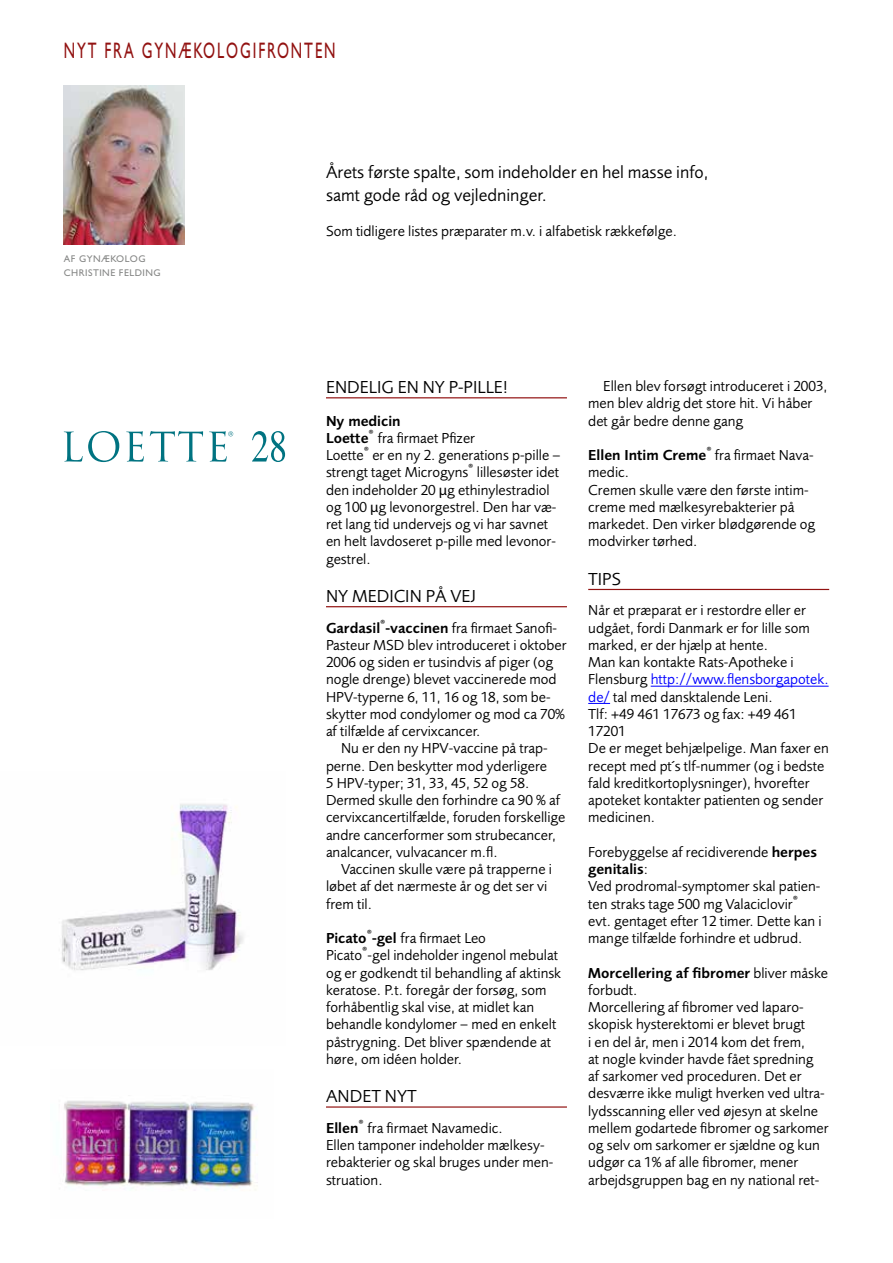
<style>
.page{position:relative;width:893px;height:1263px;background:#fff}
.page>*{position:absolute;margin:0;border:0;box-sizing:border-box;transform-origin:0 0}
.t1{font:22.5px "Gill Sans Std";letter-spacing:.13em;color:#921211;scale:.65 1}
.t2{font:18px/22.5px "Foundry Sans";color:#000}
.t3{font:15px/17.2px "Foundry Sans";color:#000}
.t4{font:9.75px/14.2px "Gill Sans Std";letter-spacing:.05em;color:#868786}
.s1{font-weight:600}
.s2{font-family:"Myriad Pro"}
.s3{color:#00f}
</style>
<div class="page">
<img style="left:64px;top:85px;width:121px;height:159px">
<hr style="left:326px;top:397px;width:241px;height:1px;background:#921211">
<hr style="left:326px;top:606px;width:241px;height:1px;background:#921211">
<hr style="left:326px;top:1106px;width:241px;height:1px;background:#921211">
<hr style="left:588px;top:589px;width:241px;height:1px;background:#921211">
<hr style="left:651px;top:686px;width:178px;height:1px;background:#00f">
<svg style="left:588px;top:703px;width:22px;height:1px"></svg>
<img style="left:64px;top:1101px;width:194px;height:90px">
<img style="left:61px;top:804px;width:183px;height:167px">
<svg style="left:64px;top:431px;width:55px;height:31px"></svg>
<svg style="left:126px;top:431px;width:18px;height:31px"></svg>
<svg style="left:150px;top:431px;width:53px;height:30px"></svg>
<svg style="left:209px;top:431px;width:24px;height:31px"></svg>
<svg style="left:252px;top:431px;width:33px;height:31px"></svg>
<h1 class="t1" style="left:64px;top:37px;width:420px">NYT FRA GYNÆKOLOGIFRONTEN</h1>
<p class="t4" style="left:64px;top:251px;width:98px">AF GYNÆKOLOG<br>CHRISTINE FELDING</p>
<p class="t2" style="left:326px;top:161px;width:384px">Årets første spalte, som indeholder en hel masse info, samt gode råd og vejledninger.</p>
<p class="t3" style="left:326px;top:222px;width:352px">Som tidligere listes præparater m.v. i alfabetisk rækkefølge.</p>
<p class="t2" style="left:326px;top:376px;width:184px">ENDELIG EN NY P-PILLE!</p>
<p class="t3" style="left:326px;top:412px;width:236px"><span class="s1">Ny medicin<br>Loette</span><sup>®</sup> fra firmaet Pfizer<br>Loette<sup>®</sup> er en ny 2. generations p-pille – strengt taget Microgyns<sup>®</sup> lillesøster idet den indeholder 20 <span class="s2">µ</span>g ethinylestradiol og 100 <span class="s2">µ</span>g levonorgestrel. Den har væ&shy;ret lang tid undervejs og vi har savnet en helt lavdoseret p-pille med levonor&shy;gestrel.</p>
<p class="t2" style="left:326px;top:584px;width:152px">NY MEDICIN PÅ VEJ</p>
<p class="t3" style="left:326px;top:619px;width:242px"><span class="s1">Gardasil</span><sup>®</sup><span class="s1">-vaccinen</span> fra firmaet Sanofi-Pasteur MSD blev introduceret i oktober 2006 og siden er tusindvis af piger (og nogle drenge) blevet vaccinerede mod HPV-typerne 6, 11, 16 og 18, som be&shy;skytter mod condylomer og mod ca 70% af tilfælde af cervixcancer.</p>
<p class="t3" style="left:326px;top:740px;width:241px;text-indent:15px">Nu er den ny HPV-vaccine på trap&shy;perne. Den beskytter mod yderligere<br>5 HPV-typer; 31, 33, 45, 52 og 58.<br>Dermed skulle den forhindre ca 90 % af cervixcancertilfælde, foruden forskellige andre cancerformer som strubecancer, analcancer, vulvacancer m.fl.</p>
<p class="t3" style="left:326px;top:860px;width:227px;text-indent:15px">Vaccinen skulle være på trapperne i løbet af det nærmeste år og det ser vi frem til.</p>
<p class="t3" style="left:326px;top:929px;width:237px"><span class="s1">Picato</span><sup>®</sup><span class="s1">-gel</span> fra firmaet Leo<br>Picato<sup>®</sup>-gel indeholder ingenol mebulat og er godkendt til behandling af aktinsk keratose. P.t. foregår der forsøg, som forhåbentlig skal vise, at midlet kan behandle kondylomer – med en enkelt påstrygning. Det bliver spændende at høre, om idéen holder.</p>
<p class="t2" style="left:326px;top:1085px;width:92px">ANDET NYT</p>
<p class="t3" style="left:326px;top:1119px;width:229px"><span class="s1">Ellen</span><sup>®</sup> fra firmaet Navamedic.<br>Ellen tamponer indeholder mælkesy&shy;rebakterier og skal bruges under men&shy;struation.</p>
<p class="t3" style="left:588px;top:377px;width:241px;text-indent:15px">Ellen blev forsøgt introduceret i 2003, men blev aldrig det store hit. Vi håber det går bedre denne gang</p>
<p class="t3" style="left:588px;top:446px;width:229px"><span class="s1">Ellen Intim Creme</span><sup>®</sup> fra firmaet Nava&shy;medic.<br>Cremen skulle være den første intim&shy;creme med mælkesyrebakterier på markedet. Den virker blødgørende og modvirker tørhed.</p>
<p class="t2" style="left:588px;top:567px;width:34px">TIPS</p>
<p class="t3" style="left:588px;top:602px;width:242px">Når et præparat er i restordre eller er udgået, fordi Danmark er for lille som marked, er der hjælp at hente.<br>Man kan kontakte Rats-Apotheke i<br>Flensburg <span class="s3">http://www.flensborgapotek. de/</span> tal med dansktalende Leni.<br>Tlf: +49 461 17673 og fax: +49 461<br>17201<br>De er meget behjælpelige. Man faxer en recept med pt´s tlf-nummer (og i bedste fald kreditkortoplysninger), hvorefter apoteket kontakter patienten og sender medicinen.</p>
<p class="t3" style="left:588px;top:843px;width:235px">Forebyggelse af recidiverende <span class="s1">herpes genitalis</span>:<br>Ved prodromal-symptomer skal patien&shy;ten straks tage 500 mg Valaciclovir<sup>® </sup>evt. gentaget efter 12 timer. Dette kan i mange tilfælde forhindre et udbrud.</p>
<p class="t3" style="left:588px;top:964px;width:242px"><span class="s1">Morcellering af fibromer</span> bliver måske forbudt.<br>Morcellering af fibromer ved laparo&shy;skopisk hysterektomi er blevet brugt<br>i en del år, men i 2014 kom det frem,<br>at nogle kvinder havde fået spredning<br>af sarkomer ved proceduren. Det er desværre ikke muligt hverken ved ultra&shy;lydsscanning eller ved øjesyn at skelne mellem godartede fibromer og sarkomer og selv om sarkomer er sjældne og kun udgør ca 1% af alle fibromer, mener arbejdsgruppen bag en ny national ret-</p>
</div>
